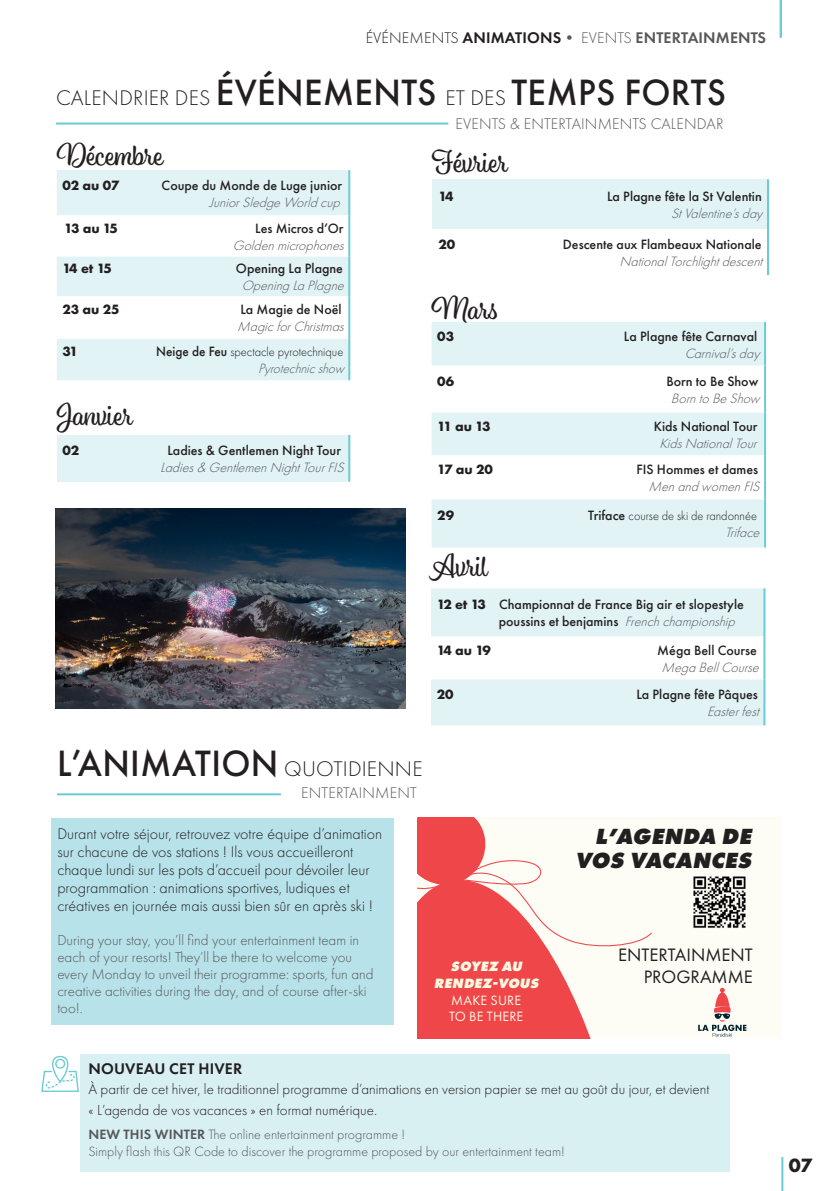
<style>
.page{position:relative;width:840px;height:1191px;background:#fff}
.page>*{position:absolute;margin:0;border:0;box-sizing:border-box;transform-origin:0 0}
.t1{font:500 38px "Futura PT";letter-spacing:.01em;color:#231f20}
.Evénement_du_jour{font:30px "Eds Market Upright Script";color:#231f20}
.t2{font:italic 800 22.8px "Futura PT";color:#231f20}
.t3{font:700 20px "Futura PT";color:#231f20}
.t4{font:18.6px/22.4px "Futura PT";color:#231f20;text-align:right}
.TEXTE_EVENT_FRANCAIS{font:300 16px/18px "Futura PT";color:#231f20}
.t5{font:300 16px "Futura PT";letter-spacing:.01em;color:#57585a}
.t6{font:600 16px "Futura PT";letter-spacing:.01em;color:#57585a}
.t7{font:600 16px "Futura PT";letter-spacing:.01em;color:#231f20}
.TEXTE_EVENT_ANGLAIS{font:300 15px/17px "Futura PT";color:#57585a}
.t8{font:300 15px/20px "Futura PT";color:#231f20}
.t9{font:500 14px "Futura PT";color:#231f20}
.t10{font:italic 300 14px/17px "Futura PT";color:#57585a}
.t11{font:300 14px/16.8px "Futura PT";color:#57585a}
.t12{font:700 14px "Futura PT";color:#231f20}
.t13{font:italic 800 14px/16.8px "Futura PT";color:#faf8e1;text-align:center}
.t14{font:14px/16.8px "Futura PT";letter-spacing:.01em;color:#faf8e1}
.t15{font:italic 300 14px "Futura PT";color:#57585a;scale:.95 1}
.t16{font:300 13px "Futura PT";color:#231f20;scale:.95 1}
.s1{font-weight:300;color:#231f20}
.s2{color:#231f20}
.s3{font-weight:300}
.s4{font-weight:300;font-size:22px}
.s5{font-weight:500;font-style:normal;color:#231f20}
.s6{font-weight:500;font-size:14px}
.s7{font-weight:700}
.s8{font-weight:300;font-style:italic;color:#57585a}
.s9{font-weight:600}
</style>
<div class="page">
<hr style="left:779px;top:0;width:2px;height:38px;background:#6acbd6">
<hr style="left:780px;top:1157px;width:2px;height:34px;background:#6acbd6">
<div style="left:51px;top:818px;width:342px;height:206px;background:#b7e2ea"></div>
<hr style="left:57px;top:793px;width:224px;height:2px;background:#6acbd6">
<hr style="left:56px;top:122px;width:392px;height:2px;background:#6acbd6">
<svg style="left:57px;top:170px;width:291px;height:210px;fill:#e1f3f5"></svg>
<hr style="left:348px;top:170px;width:2px;height:45px;background:#6acbd6">
<hr style="left:348px;top:215px;width:2px;height:42px;background:#6acbd6">
<hr style="left:348px;top:257px;width:2px;height:39px;background:#6acbd6">
<hr style="left:348px;top:296px;width:2px;height:43px;background:#6acbd6">
<hr style="left:348px;top:339px;width:2px;height:41px;background:#6acbd6">
<div style="left:57px;top:435px;width:292px;height:46px;background:#e1f3f5"></div>
<hr style="left:348px;top:435px;width:2px;height:46px;background:#6acbd6">
<div style="left:432px;top:179px;width:335px;height:50px;background:#e1f3f5"></div>
<hr style="left:766px;top:179px;width:2px;height:50px;background:#6acbd6">
<hr style="left:766px;top:229px;width:2px;height:46px;background:#6acbd6">
<svg style="left:431px;top:322px;width:332px;height:225px;fill:#e1f3f5"></svg>
<hr style="left:763px;top:322px;width:2px;height:43px;background:#6acbd6">
<hr style="left:763px;top:365px;width:2px;height:47px;background:#6acbd6">
<hr style="left:763px;top:412px;width:2px;height:43px;background:#6acbd6">
<hr style="left:763px;top:455px;width:2px;height:44px;background:#6acbd6">
<hr style="left:763px;top:499px;width:2px;height:48px;background:#6acbd6">
<svg style="left:431px;top:588px;width:332px;height:137px;fill:#e1f3f5"></svg>
<hr style="left:763px;top:588px;width:2px;height:48px;background:#6acbd6">
<hr style="left:763px;top:636px;width:2px;height:43px;background:#6acbd6">
<hr style="left:763px;top:679px;width:2px;height:46px;background:#6acbd6">
<div style="left:80px;top:1054px;width:649px;height:118px;background:#d9f0f3"></div>
<svg style="left:41px;top:1055px;width:38px;height:37px"></svg>
<div style="left:417px;top:817px;width:364px;height:221px;background:#fdfcf5"></div>
<svg style="left:417px;top:817px;width:174px;height:221px;fill:#ef464a"></svg>
<svg style="left:456px;top:859px;width:196px;height:92px"></svg>
<svg style="left:417px;top:829px;width:30px;height:65px;background:#f0595c"></svg>
<svg style="left:698px;top:988px;width:48px;height:48px"></svg>
<img style="left:693px;top:876px;width:53px;height:52px">
<img style="left:56px;top:508px;width:349px;height:200px">
<p class="t6" style="left:365px;top:27px;width:401px"><span class="s1">ÉVÉNEMENTS</span> <span class="s2">ANIMATIONS</span>• <span class="s3">EVENTS</span> ENTERTAINMENTS</p>
<p class="t1" style="left:56px;top:69px;width:671px"><span class="s4">CALENDRIER DES</span> ÉVÉNEMENTS <span class="s4">ET DES</span> TEMPS FORTS</p>
<p class="t5" style="left:455px;top:115px;width:269px">EVENTS &amp; ENTERTAINMENTS CALENDAR</p>
<p class="Evénement_du_jour" style="left:57px;top:137px;width:108px">Décembre</p>
<p class="t12" style="left:62px;top:176px;width:58px">02 au 07</p>
<p class="t9" style="left:161px;top:176px;width:182px">Coupe du Monde de Luge junior</p>
<p class="t10" style="left:209px;top:193px;width:136px">JuniorSledgeWorldcup</p>
<p class="t12" style="left:64px;top:219px;width:55px">13 au 15</p>
<p class="t10" style="left:233px;top:220px;width:116px;text-indent:22px"><span class="s5">Les Micros d’Or<br></span>Goldenmicrophones</p>
<p class="t12" style="left:62px;top:259px;width:51px">14 et 15</p>
<p class="t9" style="left:236px;top:260px;width:109px">Opening La Plagne</p>
<p class="t10" style="left:241px;top:277px;width:108px">OpeningLaPlagne</p>
<p class="t12" style="left:62px;top:301px;width:59px">23 au 25</p>
<p class="t9" style="left:240px;top:301px;width:103px">La Magie de Noël</p>
<p class="t10" style="left:237px;top:318px;width:112px">MagicforChristmas</p>
<p class="t12" style="left:62px;top:343px;width:17px">31</p>
<p class="t16" style="left:156px;top:345px;width:198px"><span class="s6">Neige de Feu</span> spectacle pyrotechnique</p>
<p class="t15" style="left:258px;top:361px;width:96px">Pyrotechnicshow</p>
<p class="Evénement_du_jour" style="left:57px;top:397px;width:78px">Janvier</p>
<p class="t12" style="left:62px;top:441px;width:18px">02</p>
<p class="t9" style="left:167px;top:442px;width:175px">Ladies &amp; Gentlemen Night Tour</p>
<p class="t10" style="left:160px;top:459px;width:189px">Ladies&amp; GentlemenNightTourFIS</p>
<p class="Evénement_du_jour" style="left:431px;top:144px;width:79px">Février</p>
<p class="t12" style="left:438px;top:187px;width:17px">14</p>
<p class="t9" style="left:606px;top:188px;width:156px">La Plagne fête la St Valentin</p>
<p class="t10" style="left:670px;top:205px;width:97px">StValentine’sday</p>
<p class="t12" style="left:438px;top:235px;width:18px">20</p>
<p class="t9" style="left:562px;top:236px;width:200px">Descente aux Flambeaux Nationale</p>
<p class="t10" style="left:619px;top:253px;width:148px">NationalTorchlightdescent</p>
<p class="Evénement_du_jour" style="left:431px;top:291px;width:68px">Mars</p>
<p class="t12" style="left:437px;top:327px;width:18px">03</p>
<p class="t9" style="left:623px;top:327px;width:135px">La Plagne fête Carnaval</p>
<p class="t10" style="left:684px;top:344px;width:80px">Carnival’sday</p>
<p class="t12" style="left:437px;top:372px;width:18px">06</p>
<p class="t9" style="left:666px;top:373px;width:93px">Born to Be Show</p>
<p class="t10" style="left:670px;top:390px;width:94px">BorntoBeShow</p>
<p class="t12" style="left:437px;top:417px;width:55px">11 au 13</p>
<p class="t9" style="left:653px;top:417px;width:105px">Kids National Tour</p>
<p class="t10" style="left:659px;top:434px;width:103px">KidsNationalTour</p>
<p class="t12" style="left:437px;top:460px;width:57px">17 au 20</p>
<p class="t9" style="left:636px;top:461px;width:123px">FIS Hommes et dames</p>
<p class="t10" style="left:648px;top:478px;width:117px">MenandwomenFIS</p>
<p class="t12" style="left:437px;top:506px;width:18px">29</p>
<p class="t16" style="left:587px;top:508px;width:179px"><span class="s6">Triface</span> course de ski de randonnée</p>
<p class="t10" style="left:724px;top:524px;width:40px">Triface</p>
<p class="Evénement_du_jour" style="left:430px;top:548px;width:59px">Avril</p>
<p class="t9" style="left:436px;top:596px;width:308px"><span class="s7">12 et 13</span> Championnat de France Big air et slopestyle</p>
<p class="t9" style="left:498px;top:613px;width:242px">poussins et benjamins <span class="s8">Frenchchampionship</span></p>
<p class="t12" style="left:436px;top:641px;width:56px">14 au 19</p>
<p class="t9" style="left:657px;top:641px;width:101px">Méga Bell Course</p>
<p class="t10" style="left:661px;top:658px;width:103px">MegaBellCourse</p>
<p class="t12" style="left:436px;top:685px;width:18px">20</p>
<p class="t9" style="left:636px;top:686px;width:123px">La Plagne fête Pâques</p>
<p class="t10" style="left:706px;top:703px;width:57px">Easterfest</p>
<p class="t1" style="left:57px;top:740px;width:366px">L’ANIMATION <span class="s4">QUOTIDIENNE</span></p>
<p class="t5" style="left:301px;top:783px;width:117px">ENTERTAINMENT</p>
<p class="TEXTE_EVENT_FRANCAIS" style="left:57px;top:825px;width:326px">Durant votre séjour, retrouvez votre équipe d’animation sur chacune de vos stations ! Ils vous accueilleront chaque lundi sur les pots d’accueil pour dévoiler leur programmation : animations sportives, ludiques et créatives en journée mais aussi bien sûr en après ski !</p>
<p class="TEXTE_EVENT_ANGLAIS" style="left:57px;top:931px;width:317px">During your stay, you’ll find your entertainment team in each of your resorts! They’ll be there to welcome you every Monday to unveil their programme: sports, fun and creative activities during the day, and of course after-ski too!.</p>
<p class="t13" style="left:433px;top:957px;width:109px">SOYEZ AU<br>RENDEZ-VOUS</p>
<p class="t14" style="left:449px;top:991px;width:76px">MAKE SURE<br>TO BE THERE</p>
<p class="t2" style="left:594px;top:821px;width:163px">L’AGENDA DE</p>
<p class="t2" style="left:574px;top:845px;width:183px">VOS VACANCES</p>
<p class="t4" style="left:617px;top:943px;width:136px">ENTERTAINMENT<br>PROGRAMME</p>
<p class="t7" style="left:88px;top:1059px;width:155px">NOUVEAU CET HIVER</p>
<p class="t8" style="left:88px;top:1079px;width:622px">À partir de cet hiver, le traditionnel programme d’animations en version papier se met au goût du jour, et devient « L’agenda de vos vacances » en format numérique.</p>
<p class="t11" style="left:88px;top:1126px;width:477px"><span class="s9">NEW THIS WINTER</span> The online entertainment programme !<br>Simply flash this QR Code to discover the programme proposed by our entertainment team!</p>
<p class="t3" style="left:788px;top:1152px;width:25px">07</p>
</div>
